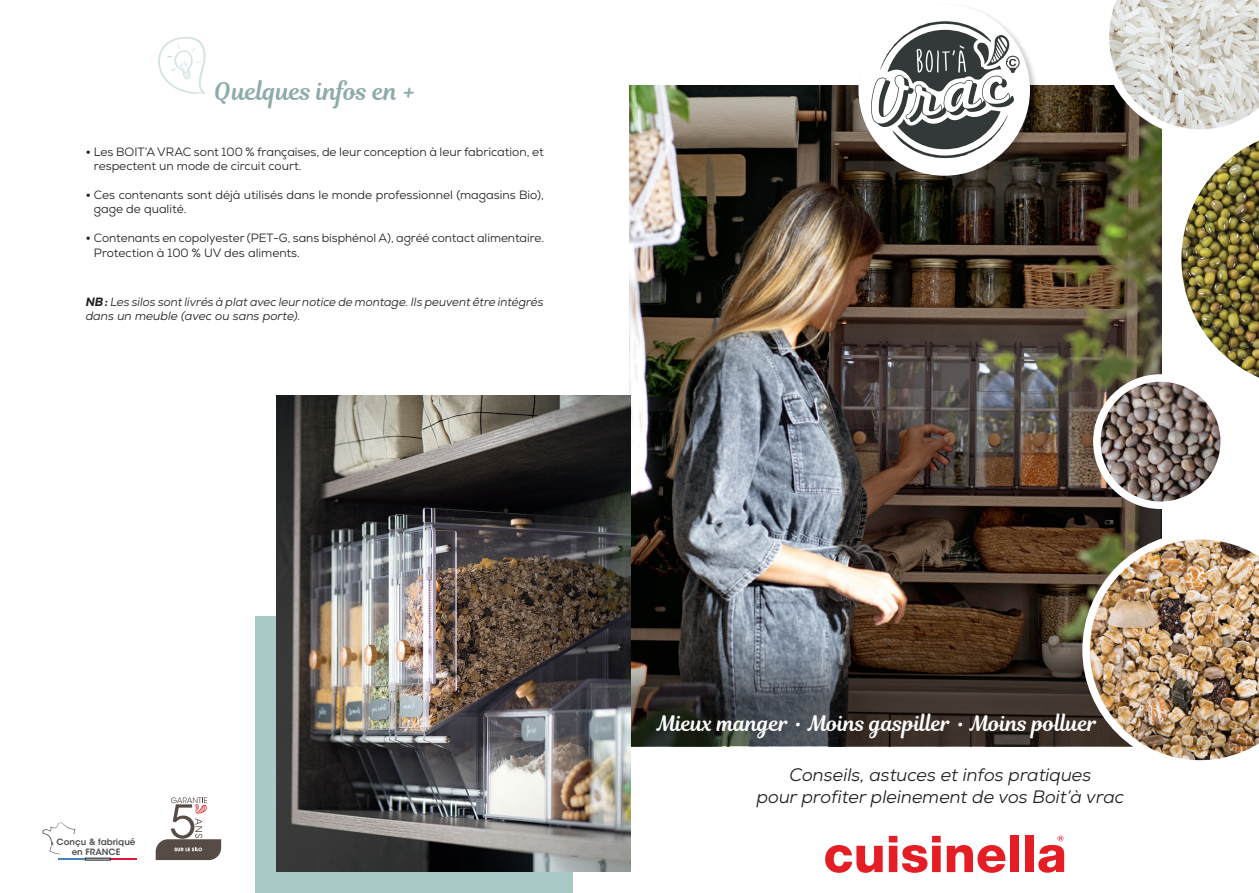
<style>
.page{position:relative;width:1259px;height:893px;background:#fff}
.page>*{position:absolute;margin:0;border:0;box-sizing:border-box;transform-origin:0 0}
.t1{font:24px "Magnolia Script";color:#8daba9}
.t2{font:21px "Magnolia Script";color:#fff}
.t3{font:italic 18px/21.6px "Nexa";color:#231f20;text-align:center}
.t4{font:12px/14.4px "Nexa";color:#231f20}
.t5{font:italic 12px/14.4px "Nexa";color:#231f20}
.t6{font:600 8.7px/10.4px "ITC Avant Garde Std";color:#505356;text-align:center}
.s1{font-weight:800}
</style>
<div class="page">
<div style="left:255px;top:616px;width:317px;height:277px;background:#a8c9c5"></div>
<img style="left:629px;top:85px;width:532px;height:526px">
<svg style="left:630px;top:611px;width:452px;height:135px;background:#433d38"></svg>
<svg style="left:156px;top:797px;width:65px;height:63px"></svg>
<hr style="left:59px;top:858px;width:25px;height:2px;background:#4b7ebc">
<hr style="left:111px;top:858px;width:25px;height:2px;background:#e01838">
<svg style="left:42px;top:822px;width:33px;height:33px"></svg>
<svg style="left:825px;top:845px;width:57px;height:28px"></svg>
<svg style="left:889px;top:836px;width:51px;height:37px"></svg>
<svg style="left:946px;top:845px;width:60px;height:28px"></svg>
<div style="left:1010px;top:836px;width:8px;height:36px;background:#e51e26"></div>
<div style="left:1025px;top:836px;width:8px;height:36px;background:#e51e26"></div>
<svg style="left:1038px;top:836px;width:26px;height:37px"></svg>
<img style="left:1082px;top:532px;width:177px;height:229px">
<img style="left:1097px;top:379px;width:122px;height:125px">
<div style="left:1093px;top:374px;width:135px;height:135px;border:8px solid #fff;border-radius:50%"></div>
<img style="left:1101px;top:0;width:158px;height:396px">
<img style="left:276px;top:396px;width:354px;height:476px">
<svg style="left:158px;top:37px;width:48px;height:57px"></svg>
<div style="left:857px;top:3px;width:181px;height:181px;background:#231f20;opacity:.25"></div>
<div style="left:858px;top:4px;width:172px;height:172px;background:#fff;border-radius:50%"></div>
<svg style="left:870px;top:21px;width:149px;height:137px"></svg>
<h1 class="t1" style="left:214px;top:74px;width:202px">Quelques infos en +</h1>
<p class="t4" style="left:94px;top:145px;width:451px;text-indent:-8px"><span class="s1">•</span> Les BOIT’A VRAC sont 100 % françaises, de leur conception à leur fabrication, et respectent un mode de circuit court.</p>
<p class="t4" style="left:94px;top:188px;width:451px;text-indent:-8px"><span class="s1">•</span> Ces contenants sont déjà utilisés dans le monde professionnel (magasins Bio), gage de qualité.</p>
<p class="t4" style="left:94px;top:231px;width:452px;text-indent:-8px"><span class="s1">•</span> Contenants en copolyester (PET-G, sans bisphénol A), agréé contact alimentaire.<br>Protection à 100 % UV des aliments.</p>
<p class="t5" style="left:86px;top:294px;width:459px"><span class="s1">NB:</span> Les silos sont livrés à plat avec leur notice de montage. Ils peuvent être intégrés dans un meuble (avec ou sans porte).</p>
<p class="t6" style="left:57px;top:836px;width:80px">Conçu &amp; fabriqué en FRANCE</p>
<h2 class="t2" style="left:657px;top:708px;width:441px">Mieux manger • Moins gaspiller • Moins polluer</h2>
<h3 class="t3" style="left:757px;top:764px;width:369px">Conseils, astuces et infos pratiques<br>pour profiter pleinement de vos Boit’à vrac</h3>
</div>
